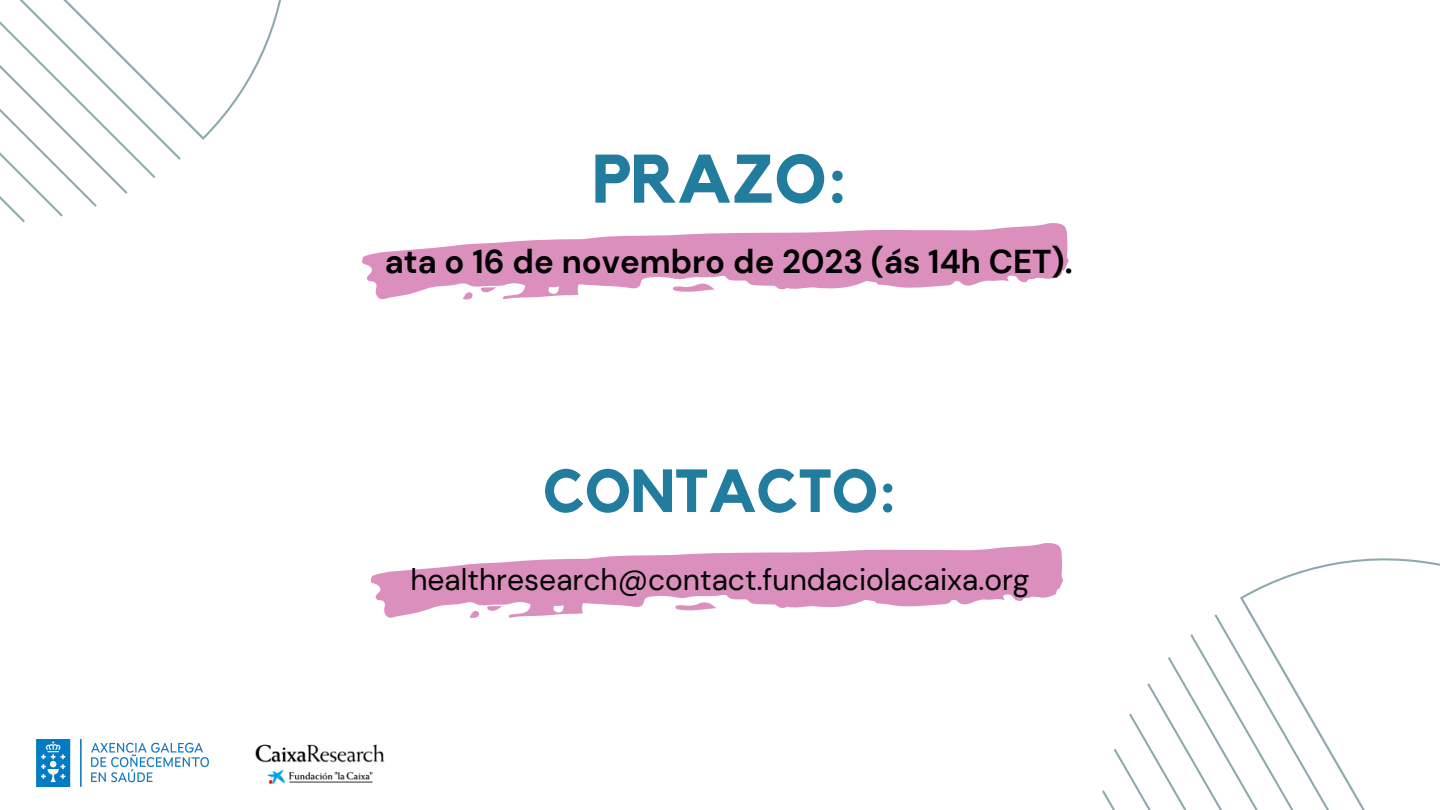
<style>
.page{position:relative;width:1440px;height:810px;background:#fff}
.page>*{position:absolute;margin:0;border:0;box-sizing:border-box;transform-origin:0 0}
.t1{font:700 67.8px "Kollektif";color:#227c9d}
.t2{font:700 60.1px "Kollektif";color:#227c9d}
.t3{font:700 33px "DM Sans";color:#000}
.t4{font:30px "DM Sans";color:#000}
</style>
<div class="page">
<svg style="left:1102px;top:558px;width:338px;height:252px"></svg>
<svg style="left:0;top:0;width:281px;height:223px"></svg>
<svg style="left:370px;top:543px;width:694px;height:75px;fill:#db8fbd"></svg>
<svg style="left:675px;top:601px;width:41px;height:10px"></svg>
<svg style="left:469px;top:610px;width:10px;height:8px"></svg>
<svg style="left:487px;top:606px;width:15px;height:6px"></svg>
<svg style="left:362px;top:223px;width:707px;height:77px;fill:#db8fbd"></svg>
<svg style="left:673px;top:282px;width:41px;height:10px"></svg>
<svg style="left:463px;top:292px;width:10px;height:8px"></svg>
<svg style="left:481px;top:287px;width:15px;height:7px"></svg>
<img style="left:36px;top:740px;width:173px;height:46px">
<img style="left:255px;top:744px;width:130px;height:41px">
<p class="t1" style="left:592px;top:148px;width:257px">PRAZO:</p>
<p class="t3" style="left:385px;top:241px;width:689px">ata o 16 de novembro de 2023 (ás 14h CET).</p>
<p class="t2" style="left:543px;top:463px;width:355px">CONTACTO:</p>
<p class="t4" style="left:410px;top:560px;width:621px">healthresearch@contact.fundaciolacaixa.org</p>
</div>
